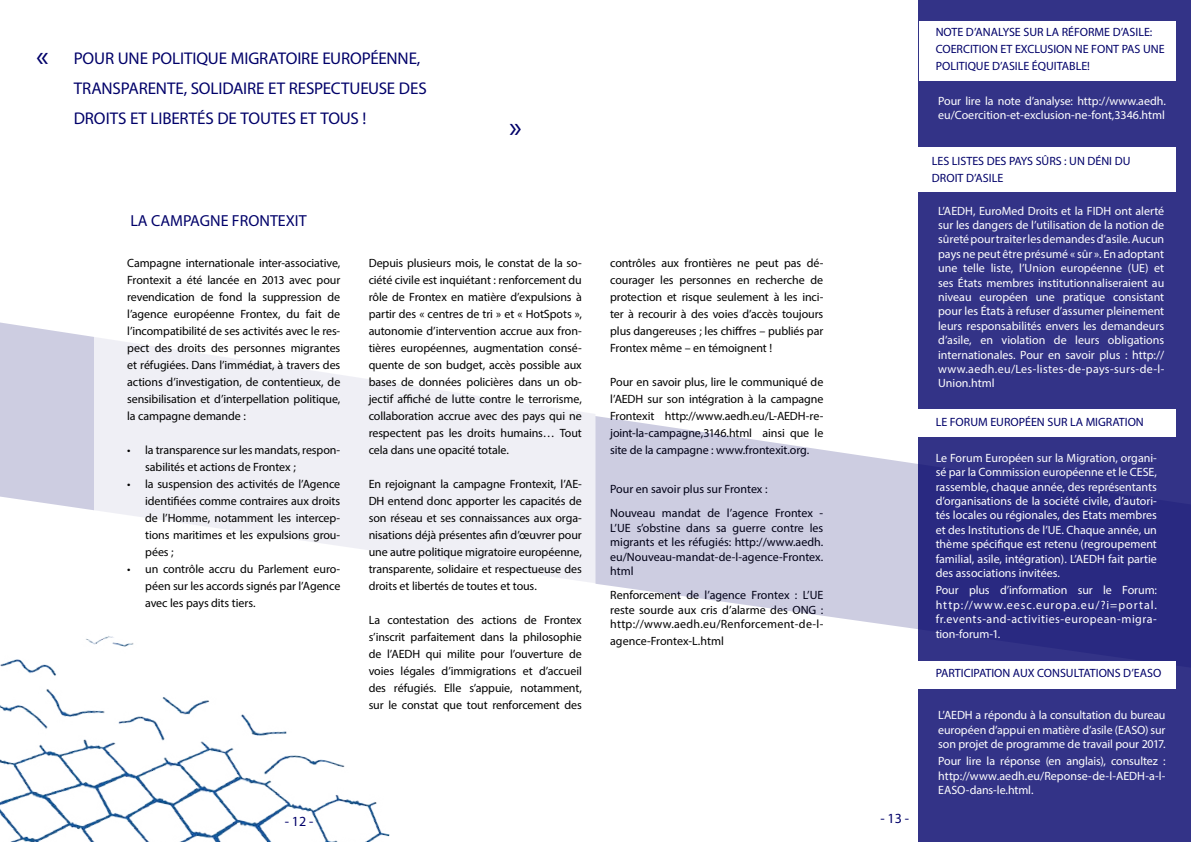
<style>
.page{position:relative;width:1191px;height:842px;background:#fff}
.page>*{position:absolute;margin:0;border:0;box-sizing:border-box;transform-origin:0 0}
.t1{font:30px "Myriad Pro";color:#000069}
.t2{font:17px/30px "Myriad Pro";letter-spacing:-.005em;color:#000069}
.t3{font:16px "Myriad Pro";color:#000069}
.t4{font:14px "Myriad Pro";color:#000069}
.t5{font:12px/17px "Myriad Pro";letter-spacing:-.005em;color:#000;text-align:justify}
.t6{font:12px/14.4px "Myriad Pro";color:#fff;text-align:justify}
.t7{font:12px/17px "Myriad Pro";color:#000069}
</style>
<div class="page">
<svg style="left:0;top:322px;width:94px;height:188px;fill:#cdcde1"></svg>
<div style="left:94px;top:192px;width:762px;height:435px;background:linear-gradient(to right,#f6f6fa,#fff)"></div>
<img style="left:0;top:614px;width:417px;height:228px">
<svg style="left:595px;top:416px;width:323px;height:213px;fill:#cdcde1"></svg>
<div style="left:918px;top:0;width:273px;height:842px;background:#333387"></div>
<div style="left:918px;top:410px;width:257px;height:27px;background:#fff"></div>
<div style="left:918px;top:661px;width:257px;height:27px;background:#fff"></div>
<div style="left:918px;top:147px;width:257px;height:45px;background:#fff"></div>
<div style="left:918px;top:21px;width:257px;height:60px;background:#fff"></div>
<h1 class="t1" style="left:36px;top:38px;width:14px">«</h1>
<h2 class="t2" style="left:74px;top:43px;width:354px">POUR UNE POLITIQUE MIGRATOIRE EUROPÉENNE,<br>TRANSPARENTE, SOLIDAIRE ET RESPECTUEUSE DES<br>DROITS ET LIBERTÉS DE TOUTES ET TOUS !</h2>
<h3 class="t3" style="left:130px;top:211px;width:178px">LA CAMPAGNE FRONTEXIT</h3>
<p class="t5" style="left:127px;top:254px;width:215px">Campagne internationale inter-associative, Frontexit a été lancée en 2013 avec pour revendication de fond la suppression de l’agence européenne Frontex, du fait de l’incompatibilité de ses activités avec le res&shy;pect des droits des personnes migrantes et réfugiées. Dans l’immédiat, à travers des actions d’investigation, de contentieux, de sensibilisation et d’interpellation politique, la campagne demande :</p>
<p class="t5" style="left:145px;top:441px;width:197px;text-indent:-18px">• la transparence sur les mandats, respon&shy;sabilités et actions de Frontex ;</p>
<p class="t5" style="left:145px;top:475px;width:197px;text-indent:-18px">• la suspension des activités de l’Agence identifiées comme contraires aux droits de l’Homme, notamment les intercep&shy;tions maritimes et les expulsions grou&shy;pées ;</p>
<p class="t5" style="left:145px;top:560px;width:197px;text-indent:-18px">• un contrôle accru du Parlement euro&shy;péen sur les accords signés par l’Agence avec les pays dits tiers.</p>
<p class="t5" style="left:369px;top:254px;width:215px">Depuis plusieurs mois, le constat de la so&shy;ciété civile est inquiétant : renforcement du rôle de Frontex en matière d’expulsions à partir des « centres de tri » et « HotSpots », autonomie d’intervention accrue aux fron&shy;tières européennes, augmentation consé&shy;quente de son budget, accès possible aux bases de données policières dans un ob&shy;jectif affiché de lutte contre le terrorisme, collaboration accrue avec des pays qui ne respectent pas les droits humains… Tout cela dans une opacité totale.</p>
<p class="t5" style="left:369px;top:475px;width:215px">En rejoignant la campagne Frontexit, l’AE-DH entend donc apporter les capacités de son réseau et ses connaissances aux orga&shy;nisations déjà présentes afin d’œuvrer pour une autre politique migratoire européenne, transparente, solidaire et respectueuse des droits et libertés de toutes et tous.</p>
<p class="t5" style="left:369px;top:611px;width:215px">La contestation des actions de Frontex s’inscrit parfaitement dans la philosophie de l’AEDH qui milite pour l’ouverture de voies légales d’immigrations et d’accueil des réfugiés. Elle s’appuie, notamment, sur le constat que tout renforcement des</p>
<p class="t5" style="left:610px;top:254px;width:215px">contrôles aux frontières ne peut pas dé&shy;courager les personnes en recherche de protection et risque seulement à les inci&shy;ter à recourir à des voies d’accès toujours plus dangereuses ; les chiffres – publiés par Frontex même – en témoignent !</p>
<p class="t5" style="left:610px;top:373px;width:215px">Pour en savoir plus, lire le communiqué de l’AEDH sur son intégration à la campagne Frontexit http://www.aedh.eu/L-AEDH-re&shy;joint-la-campagne,3146.html ainsi que le site de la campagne : www.frontexit.org.</p>
<p class="t5" style="left:610px;top:477px;width:215px;line-height:24.4px">Pour en savoir plus sur Frontex :<br>Nouveau mandat de l’agence Frontex -</p>
<p class="t5" style="left:610px;top:520px;width:215px;line-height:14.4px">L’UE s’obstine dans sa guerre contre les migrants et les réfugiés: http://www.aedh. eu/Nouveau-mandat-de-l-agence-Frontex. html</p>
<p class="t5" style="left:610px;top:588px;width:215px;line-height:14.4px">Renforcement de l’agence Frontex : L’UE reste sourde aux cris d’alarme des ONG : http://www.aedh.eu/Renforcement-de-l-</p>
<p class="t5" style="left:610px;top:632px;width:115px">agence-Frontex-L.html</p>
<p class="t4" style="left:285px;top:813px;width:30px">- 12 -</p>
<p class="t4" style="left:880px;top:809px;width:30px">- 13 -</p>
<p class="t7" style="left:935px;top:24px;width:230px">NOTE D’ANALYSE SUR LA RÉFORME D’ASILE:<br>COERCITION ET EXCLUSION NE FONT PAS UNE<br>POLITIQUE D’ASILE ÉQUITABLE!</p>
<p class="t6" style="left:938px;top:93px;width:229px">Pour lire la note d’analyse: http://www.aedh. eu/Coercition-et-exclusion-ne-font,3346.html</p>
<p class="t7" style="left:932px;top:152px;width:200px">LES LISTES DES PAYS SÛRS : UN DÉNI DU<br>DROIT D’ASILE</p>
<p class="t6" style="left:938px;top:203px;width:228px">L’AEDH, EuroMed Droits et la FIDH ont alerté sur les dangers de l’utilisation de la notion de sûreté pour traiter les demandes d’asile. Aucun pays ne peut être présumé « sûr ». En adoptant une telle liste, l’Union européenne (UE) et ses États membres institutionnaliseraient au niveau européen une pratique consistant pour les États à refuser d’assumer pleinement leurs responsabilités envers les demandeurs d’asile, en violation de leurs obligations internationales. Pour en savoir plus : http:// www.aedh.eu/Les-listes-de-pays-surs-de-l-Union.html</p>
<p class="t7" style="left:935px;top:414px;width:210px">LE FORUM EUROPÉEN SUR LA MIGRATION</p>
<p class="t6" style="left:935px;top:450px;width:223px">Le Forum Européen sur la Migration, organi&shy;sé par la Commission européenne et le CESE, rassemble, chaque année, des représentants d’organisations de la société civile, d’autori&shy;tés locales ou régionales, des Etats membres et des Institutions de l’UE. Chaque année, un thème spécifique est retenu (regroupement familial, asile, intégration). L’AEDH fait partie des associations invitées.</p>
<p class="t6" style="left:935px;top:583px;width:223px">Pour plus d’information sur le Forum: http://www.eesc.europa.eu/?i=portal. fr.events-and-activities-european-migra&shy;tion-forum-1.</p>
<p class="t7" style="left:935px;top:664px;width:227px">PARTICIPATION AUX CONSULTATIONS D’EASO</p>
<p class="t6" style="left:938px;top:708px;width:229px">L’AEDH a répondu à la consultation du bureau européen d’appui en matière d’asile (EASO) sur son projet de programme de travail pour 2017.</p>
<p class="t6" style="left:938px;top:754px;width:229px">Pour lire la réponse (en anglais), consultez : http://www.aedh.eu/Reponse-de-l-AEDH-a-l-EASO-dans-le.html.</p>
</div>
